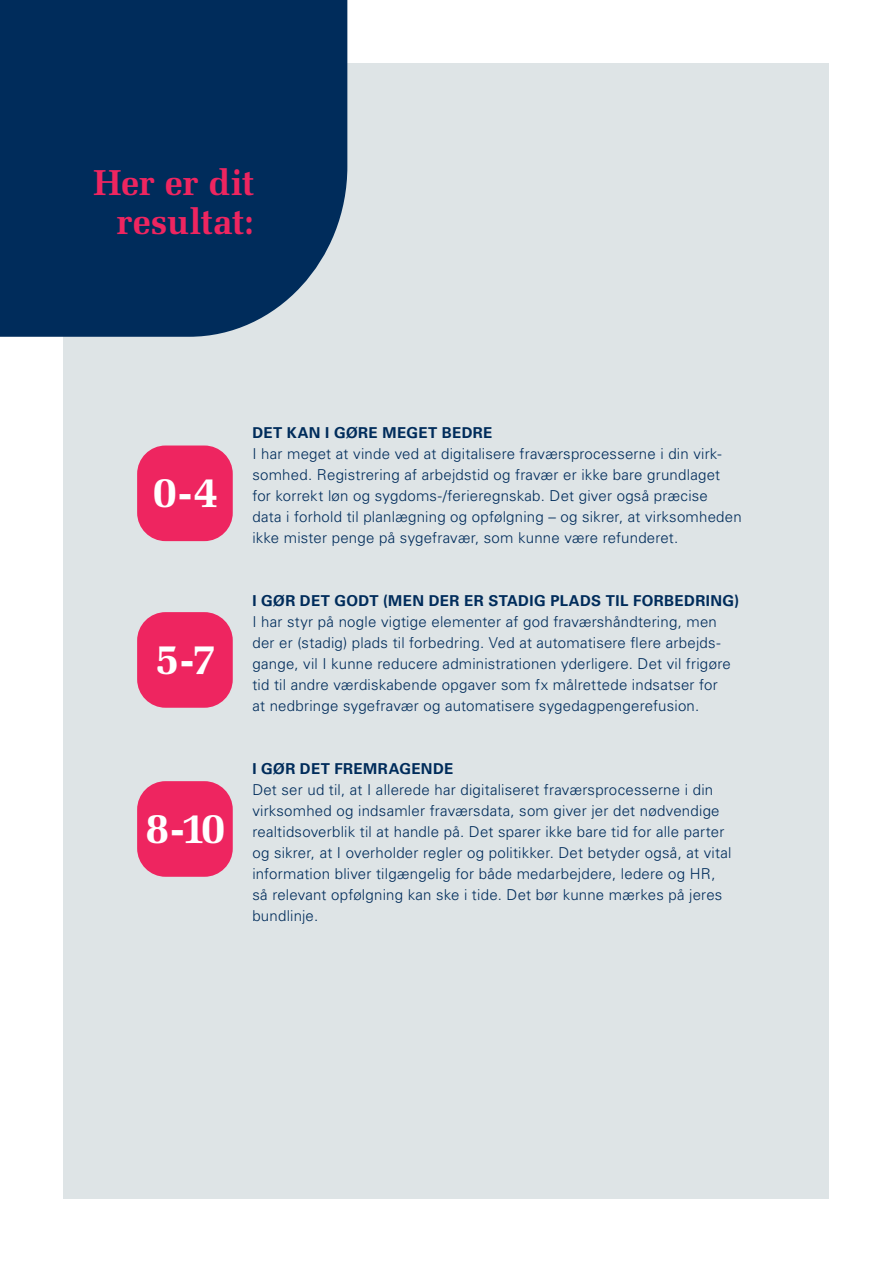
<style>
.page{position:relative;width:893px;height:1263px;background:#fff}
.page>*{position:absolute;margin:0;border:0;box-sizing:border-box;transform-origin:0 0}
.t1{font:700 44.1px "Melior LT Std";color:#fff}
.t2{font:700 36px/39px "Melior LT Std";letter-spacing:-.005em;color:#ee2560;text-align:right}
.t3{font:300 15px/21px "Univers LT Std";letter-spacing:.015em;color:#002c5b}
.t4{font:700 15px "Univers LT Std";letter-spacing:.025em;color:#002c5b}
</style>
<div class="page">
<div style="left:64px;top:64px;width:765px;height:1135px;background:#dee4e6"></div>
<div style="left:138px;top:447px;width:93px;height:93px;background:#ee2560;border-radius:27px"></div>
<div style="left:137px;top:445px;width:96px;height:96px;border:3px solid #ee2560;border-radius:27px"></div>
<div style="left:138px;top:613px;width:93px;height:93px;background:#ee2560;border-radius:27px"></div>
<div style="left:137px;top:612px;width:96px;height:96px;border:3px solid #ee2560;border-radius:27px"></div>
<div style="left:138px;top:782px;width:93px;height:93px;background:#ee2560;border-radius:27px"></div>
<div style="left:137px;top:781px;width:96px;height:96px;border:3px solid #ee2560;border-radius:27px"></div>
<div style="left:0;top:0;width:347px;height:337px;background:#002c5b"></div>
<h2 class="t2" style="left:94px;top:166px;width:162px">Her er dit resultat:</h2>
<h1 class="t1" style="left:153px;top:474px;width:67px">0-4</h1>
<h1 class="t1" style="left:155px;top:641px;width:62px">5-7</h1>
<h1 class="t1" style="left:145px;top:810px;width:82px">8-10</h1>
<p class="t4" style="left:252px;top:424px;width:242px">DET KAN I GØRE MEGET BEDRE</p>
<p class="t3" style="left:252px;top:444px;width:491px">I har meget at vinde ved at digitalisere fraværsprocesserne i din virk&shy;somhed. Registrering af arbejdstid og fravær er ikke bare grundlaget for korrekt løn og sygdoms-/ferieregnskab. Det giver også præcise<br>data i forhold til planlægning og opfølgning – og sikrer, at virksomheden ikke mister penge på sygefravær, som kunne være refunderet.</p>
<p class="t4" style="left:252px;top:592px;width:488px">I GØR DET GODT (MEN DER ER STADIG PLADS TIL FORBEDRING)</p>
<p class="t3" style="left:252px;top:612px;width:480px">I har styr på nogle vigtige elementer af god fraværshåndtering, men der er (stadig) plads til forbedring. Ved at automatisere flere arbejds&shy;gange, vil I kunne reducere administrationen yderligere. Det vil frigøre tid til andre værdiskabende opgaver som fx målrettede indsatser for at nedbringe sygefravær og automatisere sygedagpengerefusion.</p>
<p class="t4" style="left:252px;top:760px;width:202px">I GØR DET FREMRAGENDE</p>
<p class="t3" style="left:252px;top:780px;width:481px">Det ser ud til, at I allerede har digitaliseret fraværsprocesserne i din virksomhed og indsamler fraværsdata, som giver jer det nødvendige realtidsoverblik til at handle på. Det sparer ikke bare tid for alle parter og sikrer, at I overholder regler og politikker. Det betyder også, at vital information bliver tilgængelig for både medarbejdere, ledere og HR, så relevant opfølgning kan ske i tide. Det bør kunne mærkes på jeres bundlinje.</p>
</div>
